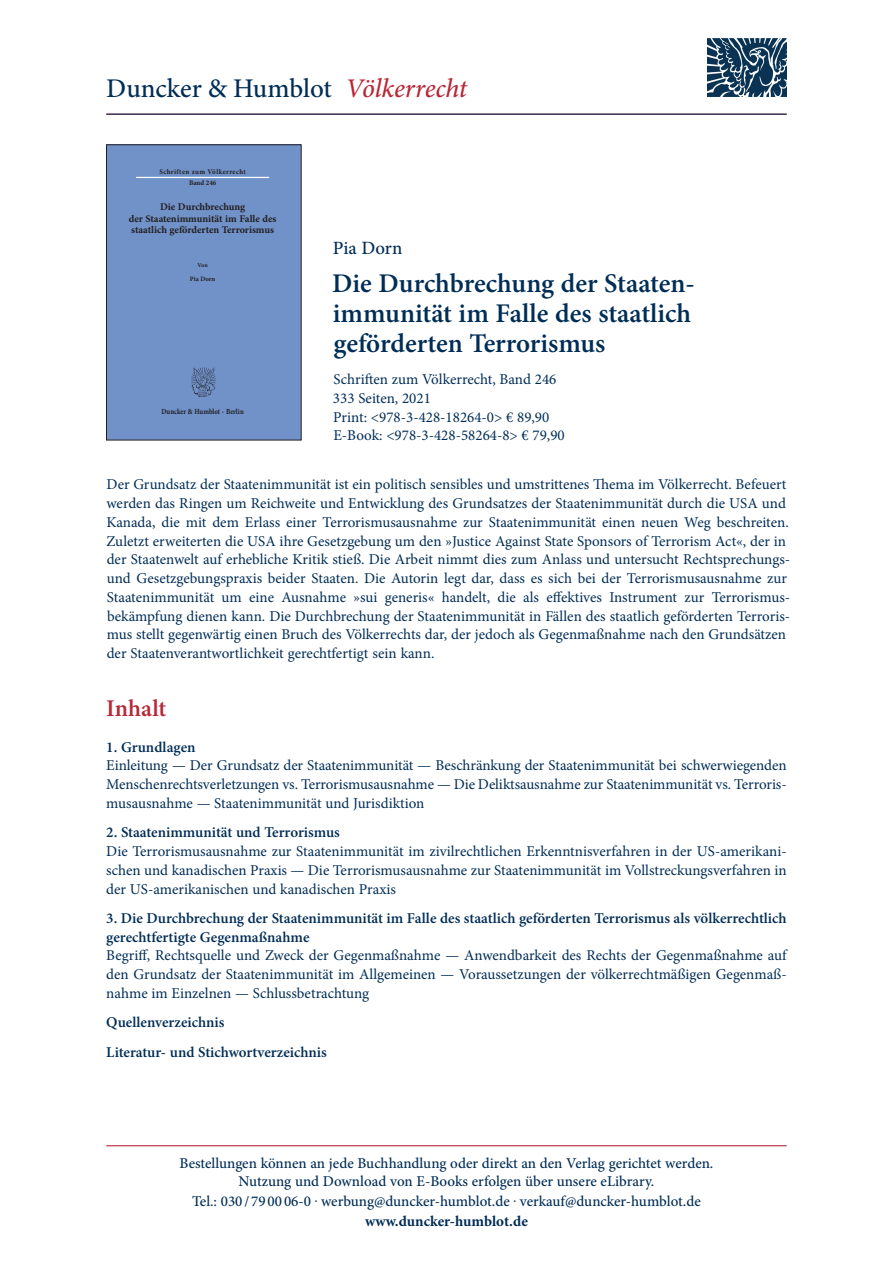
<style>
.page{position:relative;width:893px;height:1263px;background:#fff}
.page>*{position:absolute;margin:0;border:0;box-sizing:border-box;transform-origin:0 0}
.t1{font:600 27px/30px "Minion Pro";letter-spacing:-.005em;color:#002d56}
.t2{font:500 27px "Minion Pro";letter-spacing:-.005em;color:#002d56}
.t3{font:600 24px "Minion Pro";color:#b72837}
.t4{font:500 18.75px "Minion Pro";letter-spacing:.005em;color:#002d56}
.t5{font:15px/18.8px "Minion Pro";color:#002d56;text-align:justify}
.t6{font:600 15px/18.8px "Minion Pro";color:#002d56}
.t7{font:500 15px/18px "Minion Pro";color:#002d56;text-align:center}
.t8{font:700 15px "Minion Pro";color:#002d56}
.t9{font:700 10.2px/11.7px "Minion Pro";letter-spacing:-.005em;color:#231f20;text-align:center}
.t10{font:700 7.8px "Minion Pro";letter-spacing:-.005em;color:#231f20;scale:.86 1}
.t11{font:700 7.2px "Minion Pro";letter-spacing:.06em;color:#231f20;scale:.96 1}
.t12{font:700 7.05px "Minion Pro";color:#231f20}
.t13{font:700 6.6px "Minion Pro";letter-spacing:.005em;color:#231f20}
.t14{font:700 6px "Minion Pro";color:#231f20}
.s1{font-style:italic;color:#b72837}
</style>
<div class="page">
<hr style="left:106px;top:1145px;width:681px;height:1px;background:#b72837">
<div style="left:106px;top:145px;width:195px;height:295px;background:#7192c9"></div>
<hr style="left:136px;top:177px;width:133px;height:1px;background:#fff">
<img style="left:191px;top:367px;width:25px;height:30px">
<div style="left:106px;top:145px;width:195px;height:295px;border:1px solid #231f20"></div>
<img style="left:707px;top:38px;width:79px;height:59px">
<hr style="left:106px;top:114px;width:681px;height:1px;background:#002d56">
<h1 class="t2" style="left:106px;top:70px;width:362px">Duncker &amp; Humblot <span class="s1">Völkerrecht</span></h1>
<p class="t11" style="left:159px;top:167px;width:92px">Schriften zum Völkerrecht</p>
<p class="t12" style="left:189px;top:178px;width:29px">Band 246</p>
<p class="t9" style="left:129px;top:201px;width:149px">Die Durchbrechung<br>der Staatenimmunität im Falle des staatlich geförderten Terrorismus</p>
<p class="t14" style="left:198px;top:261px;width:12px">Von</p>
<p class="t13" style="left:190px;top:274px;width:27px">Pia Dorn</p>
<p class="t4" style="left:333px;top:235px;width:71px">Pia Dorn</p>
<h1 class="t1" style="left:332px;top:269px;width:364px">Die Durchbrechung der Staaten&shy;immunität im Falle des staatlich geförderten Terrorismus</h1>
<p class="t5" style="left:333px;top:370px;width:233px;text-align:left">Schriften zum Völkerrecht, Band 246<br>333 Seiten, 2021<br>Print: &lt;978-3-428-18264-0&gt; € 89,90<br>E-Book: &lt;978-3-428-58264-8&gt; € 79,90</p>
<p class="t5" style="left:106px;top:475px;width:685px;text-align:left">Der Grundsatz der Staatenimmunität ist ein politisch sensibles und umstrittenes Thema im Völkerrecht. Befeuert werden das Ringen um Reichweite und Entwicklung des Grundsatzes der Staatenimmunität durch die USA und Kanada, die mit dem Erlass einer Terrorismusausnahme zur Staatenimmunität einen neuen Weg beschreiten.<br>Zuletzt erweiterten die USA ihre Gesetzgebung um den »Justice Against State Sponsors of Terrorism Act«, der in der Staatenwelt auf erhebliche Kritik stieß. Die Arbeit nimmt dies zum Anlass und untersucht Rechtsprechungs&shy;und Gesetzgebungspraxis beider Staaten. Die Autorin legt dar, dass es sich bei der Terrorismusausnahme zur Staatenimmunität um eine Ausnahme »sui generis« handelt, die als effektives Instrument zur Terrorismus&shy;bekämpfung dienen kann. Die Durchbrechung der Staatenimmunität in Fällen des staatlich geförderten Terroris&shy;mus stellt gegenwärtig einen Bruch des Völkerrechts dar, der jedoch als Gegenmaßnahme nach den Grundsätzen der Staatenverantwortlichkeit gerechtfertigt sein kann.</p>
<h2 class="t3" style="left:106px;top:692px;width:62px">Inhalt</h2>
<p class="t6" style="left:106px;top:737px;width:91px">1. Grundlagen</p>
<p class="t5" style="left:106px;top:756px;width:682px">Einleitung — Der Grundsatz der Staatenimmunität — Beschränkung der Staatenimmunität bei schwerwiegenden Menschenrechtsverletzungen vs. Terrorismusausnahme — Die Deliktsausnahme zur Staatenimmunität vs. Terroris&shy;musausnahme — Staatenimmunität und Jurisdiktion</p>
<p class="t6" style="left:106px;top:823px;width:235px">2. Staatenimmunität und Terrorismus</p>
<p class="t5" style="left:106px;top:842px;width:682px">Die Terrorismusausnahme zur Staatenimmunität im zivilrechtlichen Erkenntnisverfahren in der US-amerikani&shy;schen und kanadischen Praxis — Die Terrorismusausnahme zur Staatenimmunität im Vollstreckungsverfahren in der US-amerikanischen und kanadischen Praxis</p>
<p class="t6" style="left:106px;top:909px;width:682px">3. Die Durchbrechung der Staatenimmunität im Falle des staatlich geförderten Terrorismus als völkerrechtlich gerechtfertigte Gegenmaßnahme</p>
<p class="t5" style="left:106px;top:946px;width:682px">Begriff, Rechtsquelle und Zweck der Gegenmaßnahme — Anwendbarkeit des Rechts der Gegenmaßnahme auf den Grundsatz der Staatenimmunität im Allgemeinen — Voraussetzungen der völkerrechtmäßigen Gegenmaß&shy;nahme im Einzelnen — Schlussbetrachtung</p>
<p class="t6" style="left:106px;top:1008px;width:222px;line-height:29.4px">Quellenverzeichnis<br>Literatur- und Stichwortverzeichnis</p>
<p class="t10" style="left:161px;top:406px;width:97px">Duncker &amp; Humblot · Berlin</p>
<p class="t7" style="left:179px;top:1154px;width:535px">Bestellungen können an jede Buchhandlung oder direkt an den Verlag gerichtet werden.<br>Nutzung und Download von E-Books erfolgen über unsere eLibrary.</p>
<p class="t7" style="left:192px;top:1192px;width:510px">Tel.: 030 / 79 00 06-0 . werbung@duncker-humblot.de . verkauf@duncker-humblot.de</p>
<p class="t8" style="left:365px;top:1210px;width:164px">www.duncker-humblot.de</p>
</div>
